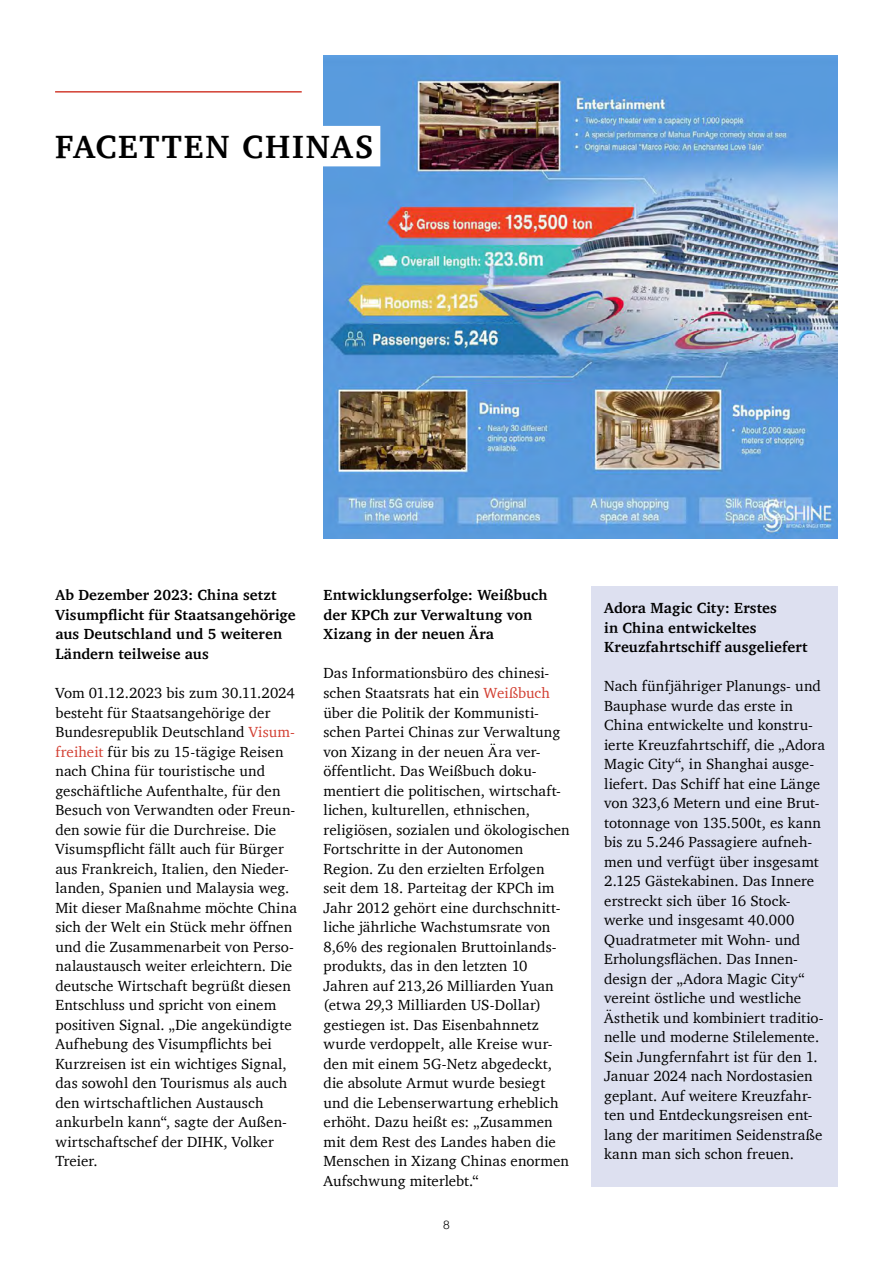
<style>
.page{position:relative;width:893px;height:1263px;background:#fff}
.page>*{position:absolute;margin:0;border:0;box-sizing:border-box;transform-origin:0 0}
.t1{font:700 33px "Charter";letter-spacing:.055em;color:#000}
.t2{font:15px/19.5px "Charter";letter-spacing:.005em;color:#000}
.t3{font:700 15px/19.5px "Charter";letter-spacing:.01em;color:#000}
.t4{font:300 12px "Helvetica";color:#000}
.s1{color:#d23f32}
</style>
<div class="page">
<img style="left:323px;top:55px;width:515px;height:484px">
<div style="left:591px;top:586px;width:247px;height:600px;background:#dde0f0"></div>
<div style="left:47px;top:126px;width:333px;height:40px;background:#fff"></div>
<hr style="left:55px;top:91px;width:247px;height:2px;background:#d23f32">
<h1 class="t1" style="left:55px;top:118px;width:320px">FACETTEN CHINAS</h1>
<p class="t3" style="left:55px;top:585px;width:242px">Ab Dezember 2023: China setzt<br>Visumpflicht für Staatsangehörige aus Deutschland und 5 weiteren<br>Ländern teilweise aus</p>
<p class="t2" style="left:55px;top:683px;width:243px">Vom 01.12.2023 bis zum 30.11.2024 besteht für Staatsangehörige der Bundesrepublik Deutschland <span class="s1">Visum&shy;freiheit</span> für bis zu 15-tägige Reisen nach China für touristische und geschäftliche Aufenthalte, für den Besuch von Verwandten oder Freun&shy;den sowie für die Durchreise. Die Visumspflicht fällt auch für Bürger aus Frankreich, Italien, den Nieder&shy;landen, Spanien und Malaysia weg.<br>Mit dieser Maßnahme möchte China sich der Welt ein Stück mehr öffnen und die Zusammenarbeit von Perso&shy;nalaustausch weiter erleichtern. Die deutsche Wirtschaft begrüßt diesen Entschluss und spricht von einem positiven Signal. „Die angekündigte Aufhebung des Visumpflichts bei Kurzreisen ist ein wichtiges Signal, das sowohl den Tourismus als auch den wirtschaftlichen Austausch ankurbeln kann“, sagte der Außen&shy;wirtschaftschef der DIHK, Volker Treier.</p>
<p class="t3" style="left:324px;top:585px;width:225px">Entwicklungserfolge: Weißbuch der KPCh zur Verwaltung von<br>Xizang in der neuen Ära</p>
<p class="t2" style="left:324px;top:663px;width:248px">Das Informationsbüro des chinesi&shy;schen Staatsrats hat ein <span class="s1">Weißbuch </span>über die Politik der Kommunisti&shy;schen Partei Chinas zur Verwaltung von Xizang in der neuen Ära ver&shy;öffentlicht. Das Weißbuch doku&shy;mentiert die politischen, wirtschaft&shy;lichen, kulturellen, ethnischen, religiösen, sozialen und ökologischen Fortschritte in der Autonomen Region. Zu den erzielten Erfolgen seit dem 18. Parteitag der KPCh im Jahr 2012 gehört eine durchschnitt&shy;liche jährliche Wachstumsrate von 8,6% des regionalen Bruttoinlands&shy;produkts, das in den letzten 10<br>Jahren auf 213,26 Milliarden Yuan (etwa 29,3 Milliarden US-Dollar) gestiegen ist. Das Eisenbahnnetz wurde verdoppelt, alle Kreise wur&shy;den mit einem 5G-Netz abgedeckt, die absolute Armut wurde besiegt und die Lebenserwartung erheblich erhöht. Dazu heißt es: „Zusammen mit dem Rest des Landes haben die Menschen in Xizang Chinas enormen Aufschwung miterlebt.“</p>
<p class="t4" style="left:443px;top:1214px;width:8px">8</p>
<p class="t3" style="left:604px;top:598px;width:205px">Adora Magic City: Erstes<br>in China entwickeltes<br>Kreuzfahrtschiff ausgeliefert</p>
<p class="t2" style="left:604px;top:676px;width:222px">Nach fünfjähriger Planungs- und<br>Bauphase wurde das erste in<br>China entwickelte und konstru&shy;ierte Kreuzfahrtschiff, die „Adora<br>Magic City“, in Shanghai ausge&shy;liefert. Das Schiff hat eine Länge von 323,6 Metern und eine Brut&shy;totonnage von 135.500t, es kann bis zu 5.246 Passagiere aufneh&shy;men und verfügt über insgesamt<br>2.125 Gästekabinen. Das Innere erstreckt sich über 16 Stock&shy;werke und insgesamt 40.000<br>Quadratmeter mit Wohn- und<br>Erholungsflächen. Das Innen&shy;design der „Adora Magic City“ vereint östliche und westliche<br>Ästhetik und kombiniert traditio&shy;nelle und moderne Stilelemente.<br>Sein Jungfernfahrt ist für den 1.<br>Januar 2024 nach Nordostasien geplant. Auf weitere Kreuzfahr&shy;ten und Entdeckungsreisen ent&shy;lang der maritimen Seidenstraße kann man sich schon freuen.</p>
</div>
